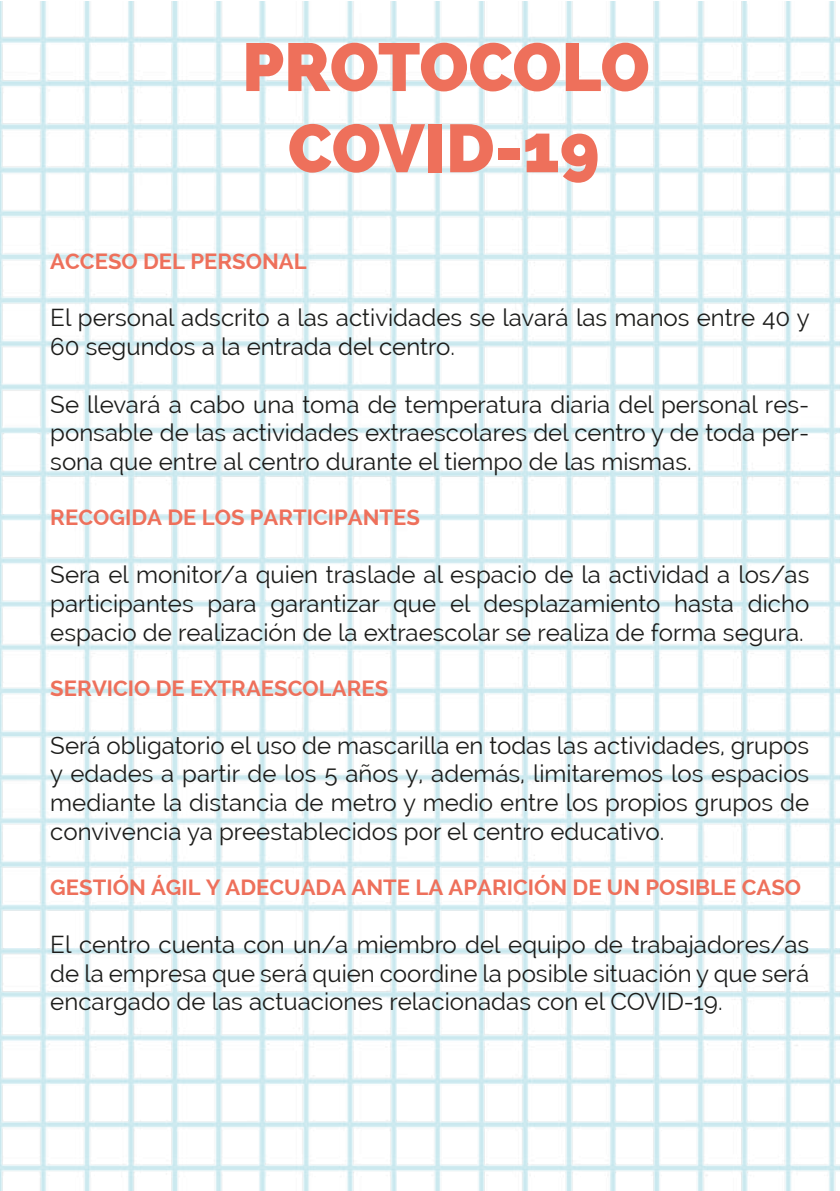
<style>
.page{position:relative;width:840px;height:1191px;background:#fff}
.page>*{position:absolute;margin:0;border:0;box-sizing:border-box;transform-origin:0 0}
.t1{font:800 67.6px/81.2px "Raleway";letter-spacing:-.01em;color:#ee705b;text-align:center}
.t2{font:24px/28.8px "Raleway";color:#1d1d1b;text-align:justify}
.t3{font:700 22px "Raleway";color:#ee705b}
</style>
<div class="page">
<img style="left:0;top:1px;width:839px;height:1190px">
<h1 class="t1" style="left:242px;top:27px;width:409px">PROTOCOLO<br>COVID-19</h1>
<p class="t3" style="left:50px;top:248px;width:258px">ACCESO DEL PERSONAL</p>
<p class="t2" style="left:50px;top:303px;width:760px">El personal adscrito a las actividades se lavará las manos entre 40 y<br>60 segundos a la entrada del centro.</p>
<p class="t2" style="left:50px;top:390px;width:760px">Se llevará a cabo una toma de temperatura diaria del personal res&shy;ponsable de las actividades extraescolares del centro y de toda per&shy;sona que entre al centro durante el tiempo de las mismas.</p>
<p class="t3" style="left:50px;top:505px;width:371px">RECOGIDA DE LOS PARTICIPANTES</p>
<p class="t2" style="left:50px;top:560px;width:760px">Sera el monitor/a quien traslade al espacio de la actividad a los/as participantes para garantizar que el desplazamiento hasta dicho espacio de realización de la extraescolar se realiza de forma segura.</p>
<p class="t3" style="left:50px;top:675px;width:339px">SERVICIO DE EXTRAESCOLARES</p>
<p class="t2" style="left:50px;top:730px;width:760px">Será obligatorio el uso de mascarilla en todas las actividades, grupos y edades a partir de los 5 años y, además, limitaremos los espacios mediante la distancia de metro y medio entre los propios grupos de convivencia ya preestablecidos por el centro educativo.</p>
<p class="t3" style="left:50px;top:875px;width:752px">GESTIÓN ÁGIL Y ADECUADA ANTE LA APARICIÓN DE UN POSIBLE CASO</p>
<p class="t2" style="left:50px;top:930px;width:760px">El centro cuenta con un/a miembro del equipo de trabajadores/as de la empresa que será quien coordine la posible situación y que será encargado de las actuaciones relacionadas con el COVID-19.</p>
</div>
